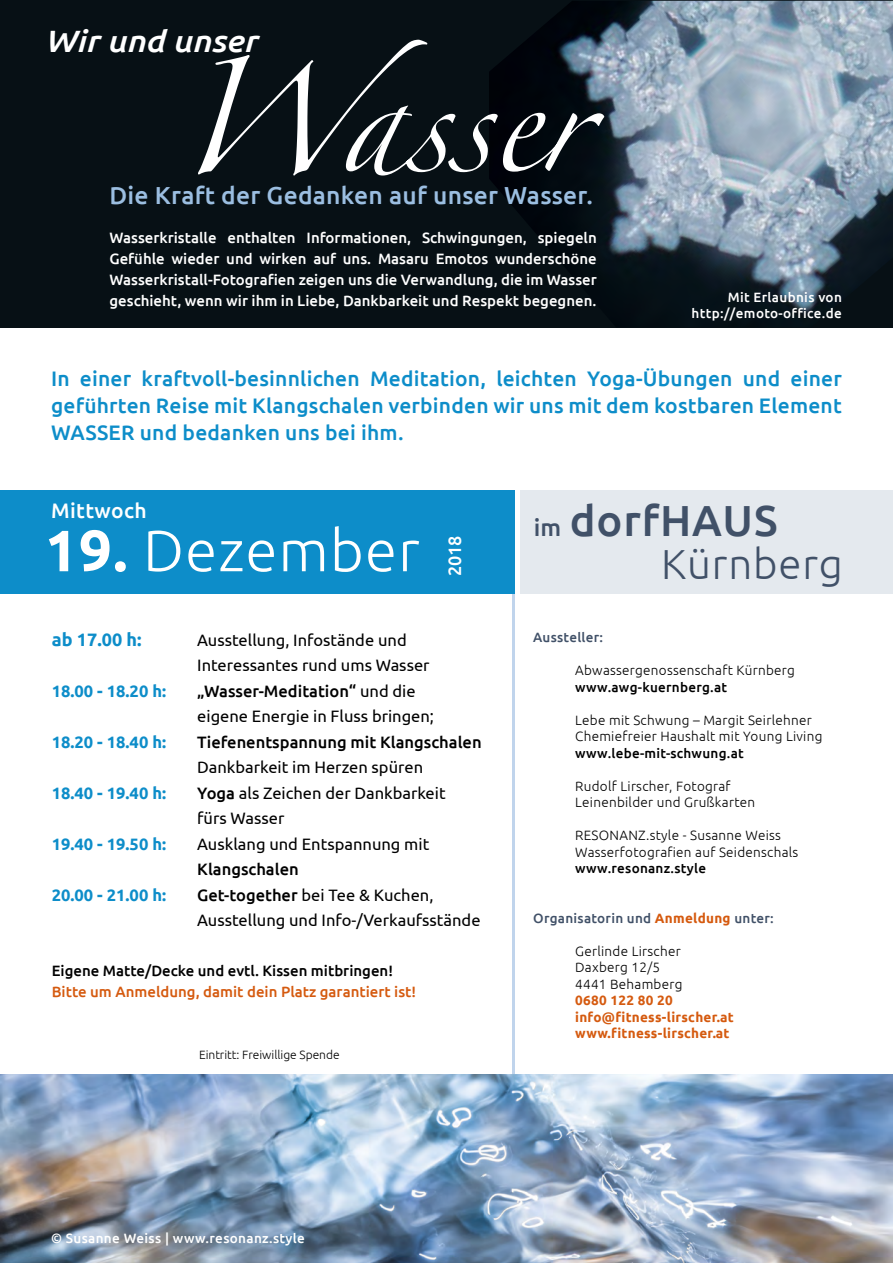
<style>
.page{position:relative;width:893px;height:1263px;background:#fff}
.page>*{position:absolute;margin:0;border:0;box-sizing:border-box;transform-origin:0 0}
.t1{font:300 58.2px "Ubuntu";letter-spacing:.02em;color:#fff}
.t2{font:500 43.5px "Ubuntu";letter-spacing:.02em;color:#415168}
.t3{font:300 42px "Ubuntu";letter-spacing:.02em;color:#415168}
.t4{font:italic 500 30.75px "Ubuntu";color:#fff;scale:1.1 1}
.t5{font:500 24.6px "Ubuntu";letter-spacing:.01em;color:#9bbee1}
.t6{font:500 24px "Ubuntu";color:#415168}
.t7{font:500 21px/27px "Ubuntu";letter-spacing:.01em;color:#0d8dc9;text-align:justify}
.t8{font:500 21px "Ubuntu";letter-spacing:.02em;color:#fff}
.t9{font:700 18px "Ubuntu";color:#0d8dc9}
.t10{font:500 18px "Ubuntu";color:#fff}
.t11{font:16.5px "Ubuntu";color:#000}
.t12{font:500 16.5px "Ubuntu";color:#000}
.t13{font:700 16.5px "Ubuntu";color:#0d8dc9}
.t14{font:500 15px/21px "Ubuntu";color:#fff;text-align:justify}
.t15{font:500 15px "Ubuntu";color:#d55a0f}
.t16{font:500 15px "Ubuntu";color:#000}
.t17{font:300 13.5px "Ubuntu";letter-spacing:.02em;color:#000}
.t18{font:500 13.5px "Ubuntu";letter-spacing:.025em;color:#fff}
.t19{font:500 13.5px "Ubuntu";letter-spacing:.02em;color:#000}
.t20{font:700 13.5px "Ubuntu";letter-spacing:.02em;color:#d55a0f}
.t21{font:500 13.5px "Ubuntu";letter-spacing:.02em;color:#415168}
.t22{font:300 12px "Ubuntu";color:#000}
.s1{font-weight:700}
.s2{font-weight:400}
.s3{font-weight:500}
.s4{font-weight:700;color:#d55a0f}
</style>
<div class="page">
<hr style="left:512px;top:593px;width:2px;height:481px;background:#c0d4ec">
<div style="left:0;top:0;width:893px;height:327px;background:#071015"></div>
<img style="left:0;top:1074px;width:892px;height:189px">
<div style="left:0;top:490px;width:514px;height:103px;background:#0d8dc9"></div>
<div style="left:520px;top:490px;width:373px;height:103px;background:#e4e9ee"></div>
<img style="left:489px;top:1px;width:404px;height:313px">
<svg style="left:198px;top:40px;width:406px;height:136px"></svg>
<p class="t4" style="left:45px;top:23px;width:194px">Wir und unser</p>
<p class="t5" style="left:109px;top:180px;width:485px">Die Kraft der Gedanken auf unser Wasser.</p>
<p class="t14" style="left:109px;top:227px;width:489px">Wasserkristalle enthalten Informationen, Schwingungen, spiegeln Gefühle wieder und wirken auf uns. Masaru Emotos wunderschöne Wasserkristall-Fotografien zeigen uns die Verwandlung, die im Wasser geschieht, wenn wir ihm in Liebe, Dankbarkeit und Respekt begegnen.</p>
<p class="t18" style="left:728px;top:288px;width:116px">Mit Erlaubnis von</p>
<p class="t18" style="left:692px;top:305px;width:152px">http://emoto-office.de</p>
<p class="t7" style="left:51px;top:364px;width:792px">In einer kraftvoll-besinnlichen Meditation, leichten Yoga-Übungen und einer geführten Reise mit Klangschalen verbinden wir uns mit dem kostbaren Element WASSER und bedanken uns bei ihm.</p>
<p class="t8" style="left:51px;top:498px;width:97px">Mittwoch</p>
<p class="t1" style="left:45px;top:515px;width:377px"><span class="s1">19.</span> Dezember</p>
<p class="t10" style="left:443px;top:576px;width:42px;rotate:-90deg">2018</p>
<p class="t9" style="left:52px;top:628px;width:91px">ab 17.00 h:</p>
<p class="t11" style="left:197px;top:630px;width:211px">Ausstellung, Infostände und</p>
<p class="t11" style="left:197px;top:655px;width:234px">Interessantes rund ums Wasser</p>
<p class="t13" style="left:52px;top:681px;width:116px">18.00 - 18.20 h:</p>
<p class="t12" style="left:197px;top:681px;width:220px">„Wasser-Meditation“ <span class="s2">und die</span></p>
<p class="t11" style="left:197px;top:706px;width:238px">eigene Energie in Fluss bringen;</p>
<p class="t13" style="left:52px;top:732px;width:116px">18.20 - 18.40 h:</p>
<p class="t12" style="left:197px;top:732px;width:286px">Tiefenentspannung mit Klangschalen</p>
<p class="t11" style="left:197px;top:757px;width:227px">Dankbarkeit im Herzen spüren</p>
<p class="t13" style="left:52px;top:783px;width:116px">18.40 - 19.40 h:</p>
<p class="t11" style="left:197px;top:783px;width:250px"><span class="s3">Yoga</span> als Zeichen der Dankbarkeit</p>
<p class="t11" style="left:197px;top:808px;width:89px">fürs Wasser</p>
<p class="t13" style="left:52px;top:834px;width:116px">19.40 - 19.50 h:</p>
<p class="t11" style="left:197px;top:834px;width:234px">Ausklang und Entspannung mit</p>
<p class="t12" style="left:197px;top:859px;width:103px">Klangschalen</p>
<p class="t13" style="left:52px;top:885px;width:116px">20.00 - 21.00 h:</p>
<p class="t11" style="left:197px;top:885px;width:238px"><span class="s3">Get-together</span> bei Tee &amp; Kuchen,</p>
<p class="t11" style="left:197px;top:910px;width:285px">Ausstellung und Info-/Verkaufsstände</p>
<p class="t16" style="left:52px;top:961px;width:343px">Eigene Matte/Decke und evtl. Kissen mitbringen!</p>
<p class="t15" style="left:52px;top:982px;width:366px">Bitte um Anmeldung, damit dein Platz garantiert ist!</p>
<p class="t22" style="left:199px;top:1047px;width:142px">Eintritt: Freiwillige Spende</p>
<p class="t6" style="left:534px;top:512px;width:29px">im</p>
<p class="t2" style="left:570px;top:493px;width:209px">dorfHAUS</p>
<p class="t3" style="left:661px;top:539px;width:183px">Kürnberg</p>
<p class="t21" style="left:533px;top:629px;width:71px">Aussteller:</p>
<p class="t17" style="left:575px;top:662px;width:221px">Abwassergenossenschaft Kürnberg</p>
<p class="t19" style="left:575px;top:678px;width:154px">www.awg-kuernberg.at</p>
<p class="t17" style="left:575px;top:712px;width:238px">Lebe mit Schwung – Margit Seirlehner</p>
<p class="t17" style="left:575px;top:728px;width:249px">Chemiefreier Haushalt mit Young Living</p>
<p class="t19" style="left:575px;top:744px;width:170px">www.lebe-mit-schwung.at</p>
<p class="t17" style="left:575px;top:778px;width:157px">Rudolf Lirscher, Fotograf</p>
<p class="t17" style="left:575px;top:794px;width:181px">Leinenbilder und Grußkarten</p>
<p class="t17" style="left:575px;top:827px;width:207px">RESONANZ.style - Susanne Weiss</p>
<p class="t17" style="left:575px;top:844px;width:225px">Wasserfotografien auf Seidenschals</p>
<p class="t19" style="left:575px;top:860px;width:132px">www.resonanz.style</p>
<p class="t21" style="left:533px;top:909px;width:242px">Organisatorin und <span class="s4">Anmeldung</span> unter:</p>
<p class="t17" style="left:575px;top:943px;width:107px">Gerlinde Lirscher</p>
<p class="t17" style="left:575px;top:959px;width:86px">Daxberg 12/5</p>
<p class="t17" style="left:575px;top:976px;width:109px">4441 Behamberg</p>
<p class="t20" style="left:575px;top:992px;width:99px">0680 122 80 20</p>
<p class="t20" style="left:575px;top:1009px;width:160px">info@fitness-lirscher.at</p>
<p class="t20" style="left:575px;top:1025px;width:156px">www.fitness-lirscher.at</p>
<p class="t18" style="left:51px;top:1230px;width:255px">© Susanne Weiss | www.resonanz.style</p>
</div>
